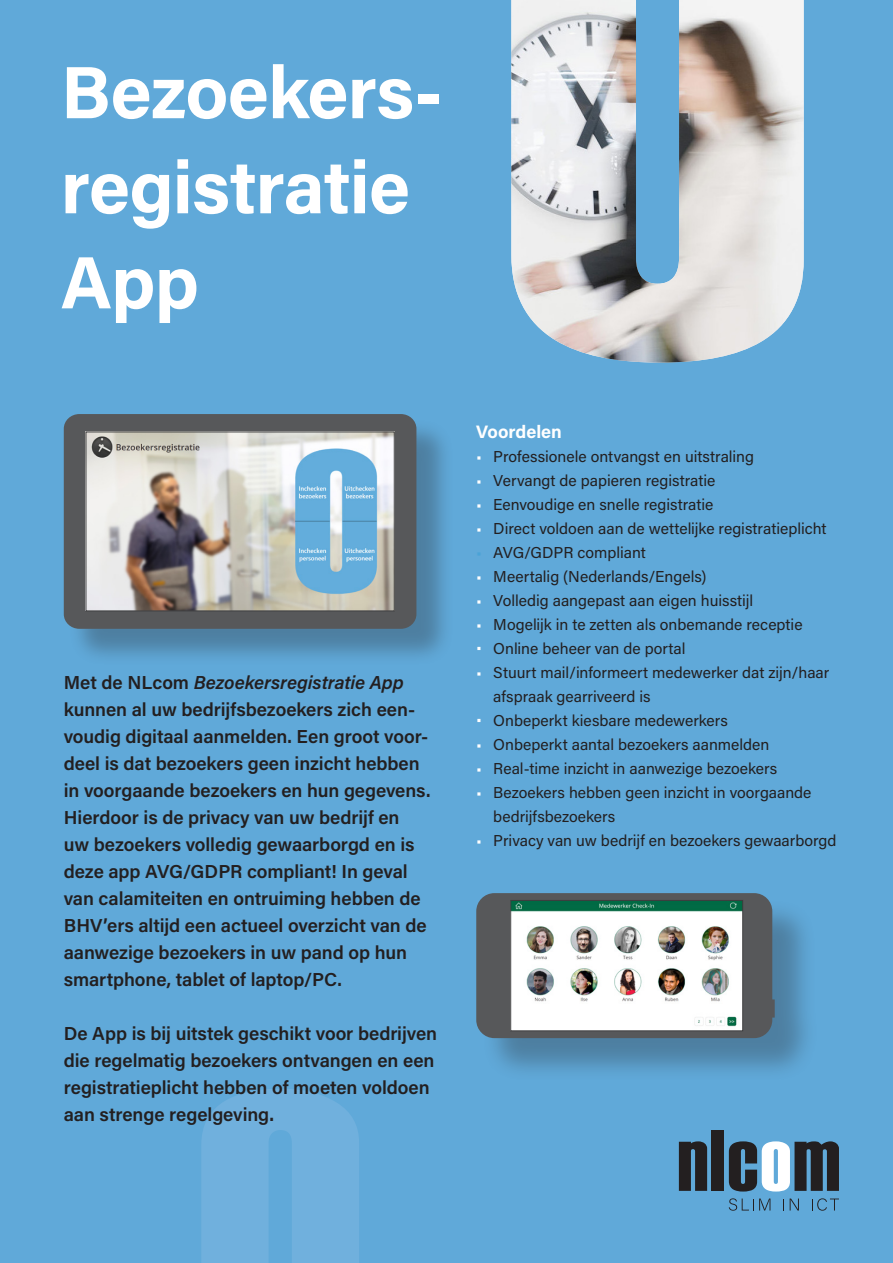
<style>
.page{position:relative;width:893px;height:1263px;background:#60a9d9}
.page>*{position:absolute;margin:0;border:0;box-sizing:border-box;transform-origin:0 0}
.t1{font:700 74.1px/95.1px "Acumin Pro";letter-spacing:-.01em;color:#fff}
.t2{font:600 18.75px/27px "Acumin Pro";letter-spacing:-.005em;color:#231f20}
.t3{font:700 18px "Acumin Pro";color:#fff}
.t4{font:15.75px/24px "Acumin Pro";color:#231f20}
.s1{font-style:italic}
.s2{font-size:19.5px}
.s3{color:#fff}
.s4{color:#4aa3d7}
</style>
<div class="page">
<div style="left:481px;top:898px;width:338px;height:184px;background:#231f20;opacity:.3"></div>
<svg style="left:476px;top:893px;width:299px;height:145px;background:#565a5e"></svg>
<img style="left:512px;top:902px;width:229px;height:127px">
<div style="left:510px;top:900px;width:233px;height:131px;border:1px solid #3e3e3f"></div>
<img style="left:511px;top:0;width:293px;height:363px">
<svg style="left:201px;top:1089px;width:158px;height:174px"></svg>
<div style="left:68px;top:418px;width:386px;height:248px;background:#231f20;opacity:.3"></div>
<div style="left:64px;top:414px;width:352px;height:215px;background:#57585a;border-radius:15px"></div>
<img style="left:88px;top:434px;width:305px;height:175px">
<div style="left:86px;top:432px;width:309px;height:179px;border:1px solid #3e3e3f"></div>
<svg style="left:679px;top:1141px;width:28px;height:50px"></svg>
<div style="left:712px;top:1130px;width:12px;height:61px;background:#231f20"></div>
<svg style="left:729px;top:1141px;width:110px;height:50px"></svg>
<svg style="left:729px;top:1198px;width:41px;height:13px"></svg>
<svg style="left:790px;top:1198px;width:9px;height:12px"></svg>
<svg style="left:812px;top:1198px;width:27px;height:13px"></svg>
<p class="t1" style="left:61px;top:41px;width:383px">Bezoekers&shy;registratie<br>App</p>
<p class="t2" style="left:64px;top:668px;width:368px">Met de NLcom <span class="s1">Bezoekersregistratie App </span>kunnen al uw bedrijfsbezoekers zich een&shy;voudig digitaal aanmelden. Een groot voor&shy;deel is dat bezoekers geen inzicht hebben in voorgaande bezoekers en hun gegevens.<br>Hierdoor is de privacy van uw bedrijf en<br>uw bezoekers volledig gewaarborgd en is deze app AVG/GDPR compliant! In geval van calamiteiten en ontruiming hebben de BHV’ers altijd een actueel overzicht van de aanwezige bezoekers in uw pand op hun smartphone, tablet of laptop/PC.</p>
<p class="t2" style="left:64px;top:1019px;width:375px">De App is bij uitstek geschikt voor bedrijven die regelmatig bezoekers ontvangen en een registratieplicht hebben of moeten voldoen aan strenge regelgeving<span class="s2">.</span></p>
<p class="t3" style="left:476px;top:419px;width:87px">Voordelen</p>
<p class="t4" style="left:476px;top:444px;width:279px"><span class="s3">•</span> Professionele ontvangst en uitstraling</p>
<p class="t4" style="left:476px;top:468px;width:241px"><span class="s3">•</span> Vervangt de papieren registratie</p>
<p class="t4" style="left:476px;top:492px;width:239px"><span class="s3">•</span> Eenvoudige en snelle registratie</p>
<p class="t4" style="left:476px;top:516px;width:352px"><span class="s3">•</span> Direct voldoen aan de wettelijke registratieplicht</p>
<p class="t4" style="left:476px;top:540px;width:171px"><span class="s4">•</span> AVG/GDPR compliant</p>
<p class="t4" style="left:476px;top:564px;width:232px"><span class="s3">•</span> Meertalig (Nederlands/Engels)</p>
<p class="t4" style="left:476px;top:588px;width:279px"><span class="s3">•</span> Volledig aangepast aan eigen huisstijl</p>
<p class="t4" style="left:476px;top:612px;width:328px"><span class="s3">•</span> Mogelijk in te zetten als onbemande receptie</p>
<p class="t4" style="left:476px;top:636px;width:211px"><span class="s3">•</span> Online beheer van de portal</p>
<p class="t4" style="left:493px;top:660px;width:338px;text-indent:-17px"><span class="s3">•</span> Stuurt mail/informeert medewerker dat zijn/haar afspraak gearriveerd is</p>
<p class="t4" style="left:476px;top:708px;width:253px"><span class="s3">•</span> Onbeperkt kiesbare medewerkers</p>
<p class="t4" style="left:476px;top:732px;width:295px"><span class="s3">•</span> Onbeperkt aantal bezoekers aanmelden</p>
<p class="t4" style="left:476px;top:756px;width:302px"><span class="s3">•</span> Real-time inzicht in aanwezige bezoekers</p>
<p class="t4" style="left:493px;top:780px;width:320px;text-indent:-17px"><span class="s3">•</span> Bezoekers hebben geen inzicht in voorgaande bedrijfsbezoekers</p>
<p class="t4" style="left:476px;top:828px;width:362px"><span class="s3">•</span> Privacy van uw bedrijf en bezoekers gewaarborgd</p>
</div>
